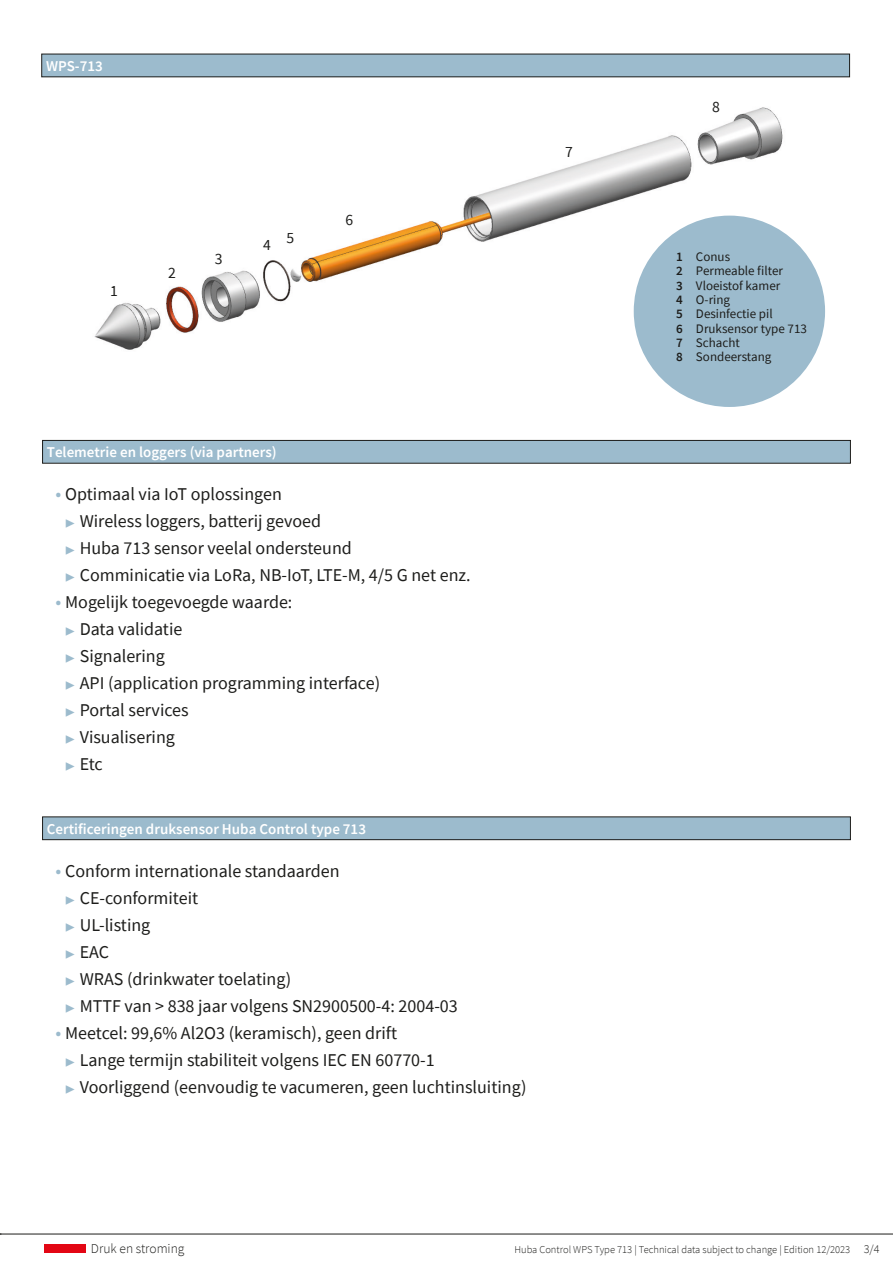
<style>
.page{position:relative;width:893px;height:1263px;background:#fff}
.page>*{position:absolute;margin:0;border:0;box-sizing:border-box;transform-origin:0 0}
.t1{font:18px/27px "Source Sans Pro";color:#1d1d1b}
.t2{font:15.6px "Source Sans Pro";color:#1d1d1b}
.t3{font:600 15px "Source Sans Pro";color:#fff}
.t4{font:300 13.5px "Source Sans Pro";color:#1d1d1b}
.t5{font:13.05px/14.4px "Source Sans Pro";color:#1d1d1b}
.t6{font:300 10.5px "Source Sans Pro";color:#1d1d1b}
.s1{font-size:19.5px;color:#9cbbcd}
.s2{font-size:10.5px;color:#9cbbcd}
.s3{font-weight:600}
.s4{font-size:12px}
</style>
<div class="page">
<hr style="left:0;top:1234px;width:893px;height:1px;background:#1d1d1b">
<div style="left:44px;top:1244px;width:41px;height:9px;background:#e30614"></div>
<div style="left:42px;top:54px;width:808px;height:23px;background:#9cbbcd"></div>
<img style="left:94px;top:107px;width:697px;height:263px">
<div style="left:634px;top:216px;width:191px;height:191px;background:#9cbbcd;border-radius:50%"></div>
<div style="left:43px;top:440px;width:807px;height:23px;background:#9cbbcd"></div>
<div style="left:43px;top:440px;width:807px;height:23px;border:1px solid #1d1d1b"></div>
<div style="left:43px;top:817px;width:807px;height:23px;background:#9cbbcd"></div>
<div style="left:43px;top:817px;width:807px;height:23px;border:1px solid #1d1d1b"></div>
<hr style="left:0;top:1225px;width:1px;height:38px;background:#fff">
<p class="t3" style="left:46px;top:56px;width:58px">WPS-713</p>
<p class="t2" style="left:110px;top:281px;width:9px">1</p>
<p class="t2" style="left:168px;top:263px;width:9px">2</p>
<p class="t2" style="left:215px;top:249px;width:9px">3</p>
<p class="t2" style="left:263px;top:231px;width:33px">4 5</p>
<p class="t2" style="left:345px;top:210px;width:9px">6</p>
<p class="t2" style="left:565px;top:141px;width:9px">7</p>
<p class="t3" style="left:47px;top:443px;width:231px">Telemetrie en loggers (via partners)</p>
<p class="t1" style="left:66px;top:481px;width:407px;text-indent:-10px"><span class="s1">•</span> Optimaal via IoT oplossingen<br><span class="s2">▶</span> Wireless loggers, batterij gevoed<br><span class="s2">▶</span> Huba 713 sensor veelal ondersteund<br><span class="s2">▶</span> Comminicatie via LoRa, NB-IoT, LTE-M, 4/5 G net enz.</p>
<p class="t1" style="left:66px;top:589px;width:316px;text-indent:-10px"><span class="s1">•</span> Mogelijk toegevoegde waarde:<br><span class="s2">▶</span> Data validatie<br><span class="s2">▶</span> Signalering<br><span class="s2">▶</span> API (application programming interface) <span class="s2">▶</span> Portal services<br><span class="s2">▶</span> Visualisering<br><span class="s2">▶</span> Etc</p>
<p class="t3" style="left:47px;top:819px;width:321px">Certificeringen druksensor Huba Control type 713</p>
<p class="t1" style="left:66px;top:857px;width:394px;text-indent:-10px"><span class="s1">•</span> Conform internationale standaarden<br><span class="s2">▶</span> CE-conformiteit<br><span class="s2">▶</span> UL-listing<br><span class="s2">▶</span> EAC<br><span class="s2">▶</span> WRAS (drinkwater toelating)<br><span class="s2">▶</span> MTTF van &gt; 838 jaar volgens SN2900500-4: 2004-03</p>
<p class="t1" style="left:66px;top:1019px;width:462px;text-indent:-10px"><span class="s1">•</span> Meetcel: 99,6% Al2O3 (keramisch), geen drift<br><span class="s2">▶</span> Lange termijn stabiliteit volgens IEC EN 60770-1<br><span class="s2">▶</span> Voorliggend (eenvoudig te vacumeren, geen luchtinsluiting)</p>
<p class="t2" style="left:712px;top:97px;width:9px">8</p>
<p class="t5" style="left:676px;top:249px;width:132px"><span class="s3">1</span> Conus<br><span class="s3">2</span> Permeable filter<br><span class="s3">3</span> Vloeistof kamer<br><span class="s3">4</span> O-ring<br><span class="s3">5</span> Desinfectie pil<br><span class="s3">6</span> Druksensor type 713<br><span class="s3">7</span> Schacht<br><span class="s3">8</span> Sondeerstang</p>
<p class="t4" style="left:91px;top:1240px;width:95px">Druk en stroming</p>
<p class="t6" style="left:514px;top:1243px;width:367px">Huba Control WPS Type 713 | Technical data subject to change | Edition 12/2023 <span class="s4">3/4</span></p>
</div>
